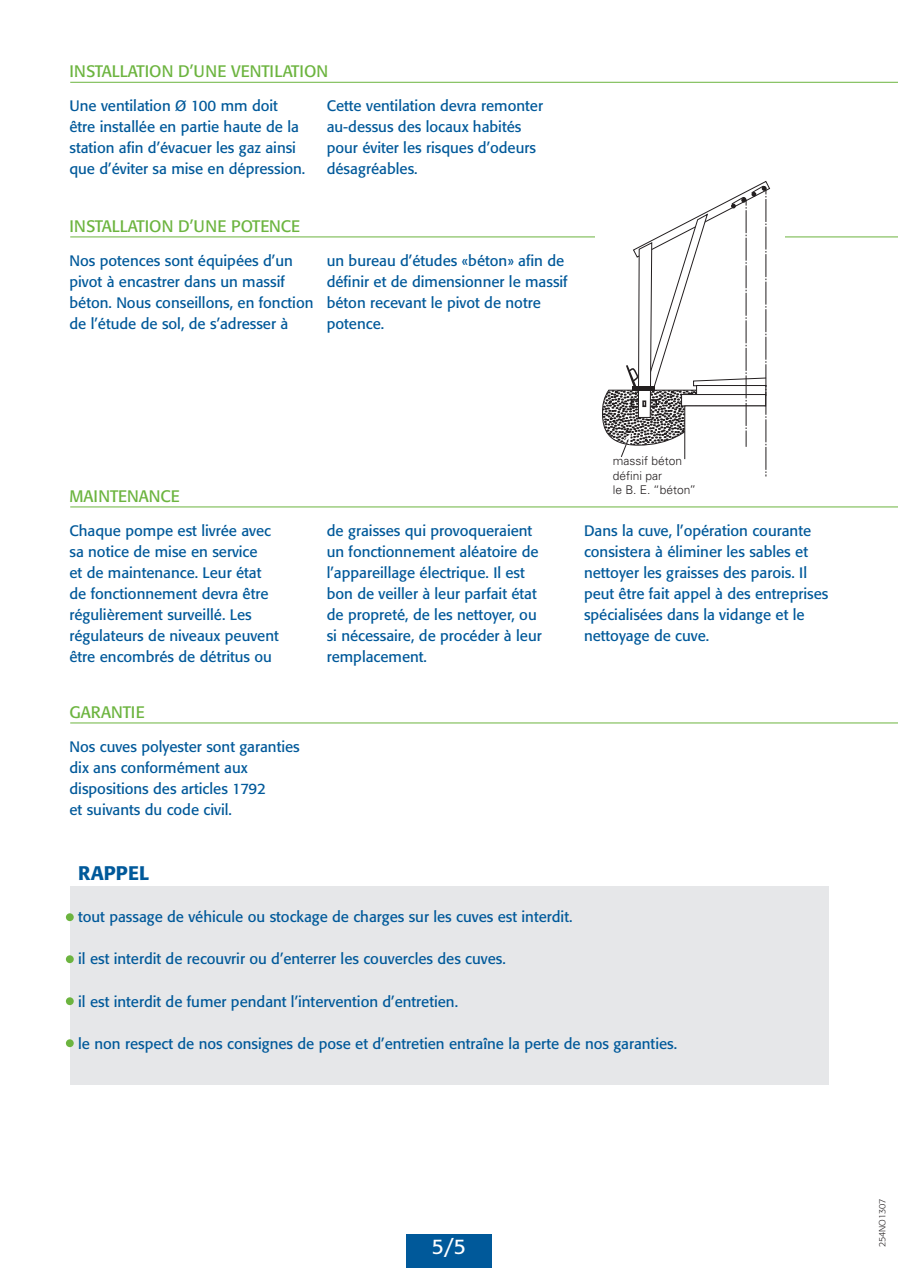
<style>
.page{position:relative;width:898px;height:1268px;background:#fff}
.page>*{position:absolute;margin:0;border:0;box-sizing:border-box;transform-origin:0 0}
.t1{font:21px "Formata";color:#fff}
.t2{font:500 19.5px "Formata";letter-spacing:.02em;color:#00599a}
.t3{font:16.5px "Formata";color:#6cb43f}
.t4{font:15px/21px "Formata";color:#00599a}
.t5{font:300 12px/14.4px "Univers";color:#231f20}
.t6{font:300 9px "Formata";letter-spacing:-.02em;color:#231f20}
</style>
<div class="page">
<div style="left:406px;top:1235px;width:86px;height:33px;background:#00599a"></div>
<hr style="left:70px;top:82px;width:828px;height:1px;background:#6cb43f">
<hr style="left:70px;top:237px;width:828px;height:1px;background:#6cb43f">
<hr style="left:70px;top:507px;width:828px;height:1px;background:#6cb43f">
<hr style="left:70px;top:723px;width:828px;height:1px;background:#6cb43f">
<div style="left:596px;top:165px;width:189px;height:335px;background:#fff"></div>
<svg style="left:602px;top:181px;width:168px;height:296px"></svg>
<div style="left:70px;top:886px;width:758px;height:198px;background:#e6e7e9"></div>
<div style="left:66px;top:913px;width:8px;height:8px;background:#6cb43f;border-radius:50%"></div>
<div style="left:66px;top:955px;width:8px;height:8px;background:#6cb43f;border-radius:50%"></div>
<div style="left:66px;top:997px;width:8px;height:8px;background:#6cb43f;border-radius:50%"></div>
<div style="left:66px;top:1039px;width:8px;height:8px;background:#6cb43f;border-radius:50%"></div>
<p class="t3" style="left:70px;top:61px;width:136px">I NSTALLATIO N d’une</p>
<p class="t3" style="left:231px;top:61px;width:96px">ventilation</p>
<p class="t4" style="left:70px;top:96px;width:237px">Une ventilation Ø 100 mm doit être installée en partie haute de la station afin d’évacuer les gaz ainsi que d’éviter sa mise en dépression.</p>
<p class="t4" style="left:327px;top:96px;width:218px">Cette ventilation devra remonter au-dessus des locaux habités pour éviter les risques d’odeurs désagréables.</p>
<p class="t3" style="left:69px;top:216px;width:136px">I NSTALLATIO N d’une</p>
<p class="t3" style="left:231px;top:216px;width:69px">poten ce</p>
<p class="t4" style="left:70px;top:250px;width:246px">Nos potences sont équipées d’un pivot à encastrer dans un massif béton. Nous conseillons, en fonction de l’étude de sol, de s’adresser à</p>
<p class="t4" style="left:327px;top:250px;width:243px">un bureau d’études «béton» afin de définir et de dimensionner le massif béton recevant le pivot de notre potence.</p>
<p class="t3" style="left:69px;top:486px;width:60px">maintenan</p>
<p class="t3" style="left:161px;top:486px;width:19px">ce</p>
<p class="t5" style="left:613px;top:454px;width:85px">massif béton défini par<br>le B. E. “béton”</p>
<p class="t4" style="left:70px;top:520px;width:211px">Chaque pompe est livrée avec sa notice de mise en service<br>et de maintenance. Leur état de fonctionnement devra être régulièrement surveillé. Les régulateurs de niveaux peuvent être encombrés de détritus ou</p>
<p class="t4" style="left:327px;top:520px;width:216px">de graisses qui provoqueraient un fonctionnement aléatoire de l’appareillage électrique. Il est bon de veiller à leur parfait état de propreté, de les nettoyer, ou si nécessaire, de procéder à leur remplacement.</p>
<p class="t4" style="left:584px;top:520px;width:246px">Dans la cuve, l’opération courante consistera à éliminer les sables et nettoyer les graisses des parois. Il peut être fait appel à des entreprises spécialisées dans la vidange et le nettoyage de cuve.</p>
<p class="t3" style="left:69px;top:702px;width:75px">garantie</p>
<p class="t4" style="left:70px;top:736px;width:232px">Nos cuves polyester sont garanties dix ans conformément aux dispositions des articles 1792<br>et suivants du code civil.</p>
<h2 class="t2" style="left:78px;top:862px;width:73px">RAPPEL</h2>
<p class="t4" style="left:78px;top:907px;width:496px">tout passage de véhicule ou stockage de charges sur les cuves est interdit.</p>
<p class="t4" style="left:78px;top:949px;width:429px">il est interdit de recouvrir ou d’enterrer les couvercles des cuves.</p>
<p class="t4" style="left:78px;top:991px;width:382px">il est interdit de fumer pendant l’intervention d’entretien.</p>
<p class="t4" style="left:78px;top:1033px;width:601px">le non respect de nos consignes de pose et d’entretien entraîne la perte de nos garanties.</p>
<h1 class="t1" style="left:432px;top:1234px;width:36px">5/5</h1>
<p class="t6" style="left:877px;top:1247px;width:50px;rotate:-90deg">254NO1307</p>
</div>
